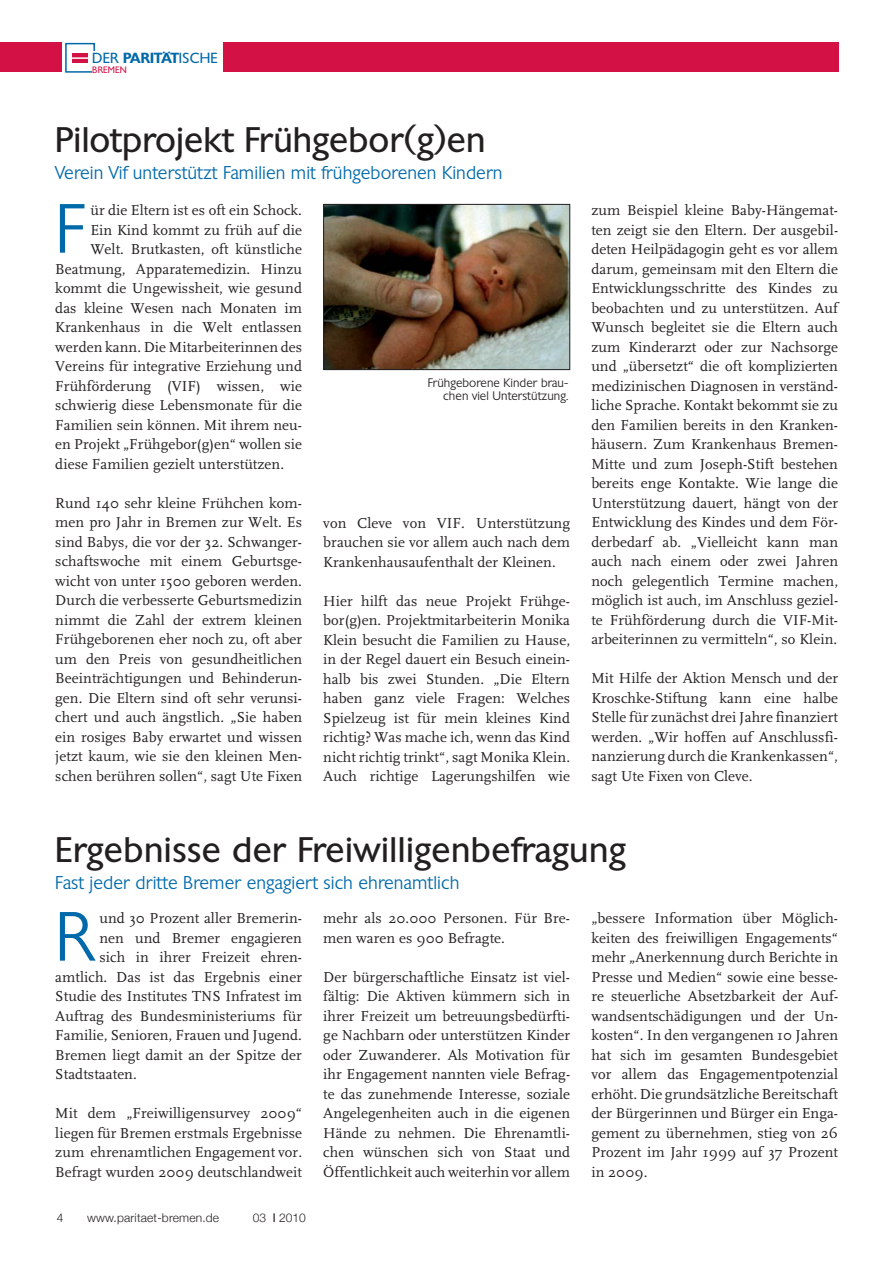
<style>
.page{position:relative;width:893px;height:1263px;background:#fff}
.page>*{position:absolute;margin:0;border:0;box-sizing:border-box;transform-origin:0 0}
.t1{font:300 67.5px "Chantilly";color:#0069aa}
.t2{font:34.5px "Chantilly";letter-spacing:.015em;color:#231f20}
.t3{font:300 18px "Chantilly";letter-spacing:.005em;color:#0069aa}
.t4{font:15px/19.5px "FF Scala";letter-spacing:.005em;color:#231f20;text-align:justify}
.t5{font:14.25px "Chantilly";letter-spacing:.02em;color:#0069aa}
.t6{font:300 12px/13.2px "Chantilly";letter-spacing:.005em;color:#231f20;text-align:right}
.t7{font:300 12px "Helvetica Neue";letter-spacing:.015em;color:#231f20}
.t8{font:9px "Chantilly";letter-spacing:.015em;color:#d31145}
.s1{font-weight:600}
.s2{font-family:"Chantilly";font-weight:400}
</style>
<div class="page">
<div style="left:0;top:43px;width:838px;height:29px;background:#d31145"></div>
<div style="left:62px;top:41px;width:160px;height:36px;background:#fff"></div>
<div style="left:65px;top:43px;width:30px;height:30px;border:2px solid #0069aa"></div>
<div style="left:72px;top:53px;width:16px;height:10px;background:#d31145"></div>
<div style="left:92px;top:51px;width:128px;height:25px;background:#fff"></div>
<hr style="left:69px;top:57px;width:20px;height:2px;background:#fff">
<img style="left:325px;top:206px;width:243px;height:162px">
<div style="left:323px;top:204px;width:247px;height:166px;border:1px solid #231f20"></div>
<p class="t5" style="left:92px;top:53px;width:127px">DER <span class="s1">PARITÄT</span>ISCHE</p>
<p class="t8" style="left:92px;top:66px;width:36px">BREMEN</p>
<h2 class="t2" style="left:55px;top:128px;width:431px">Pilotprojekt Frühgebor(g)en</h2>
<p class="t3" style="left:55px;top:166px;width:449px">Verein Vif unterstützt Familien mit frühgeborenen Kindern</p>
<h1 class="t1" style="left:55px;top:204px;width:31px">F</h1>
<p class="t4" style="left:90px;top:202px;width:213px">ür die Eltern ist es oft ein Schock.</p>
<p class="t4" style="left:90px;top:221px;width:213px">Ein Kind kommt zu früh auf die</p>
<p class="t4" style="left:90px;top:241px;width:213px">Welt. Brutkasten, oft künstliche</p>
<p class="t4" style="left:55px;top:260px;width:248px">Beatmung, Apparatemedizin. Hinzu</p>
<p class="t4" style="left:55px;top:280px;width:248px">kommt die Ungewissheit, wie gesund</p>
<p class="t4" style="left:55px;top:299px;width:248px">das kleine Wesen nach Monaten im</p>
<p class="t4" style="left:55px;top:319px;width:248px">Krankenhaus in die Welt entlassen</p>
<p class="t4" style="left:55px;top:338px;width:248px">werden kann. Die Mitarbeiterinnen des</p>
<p class="t4" style="left:55px;top:358px;width:248px">Vereins für integrative Erziehung und</p>
<p class="t4" style="left:55px;top:377px;width:248px">Frühförderung (VIF) wissen, wie</p>
<p class="t4" style="left:55px;top:397px;width:248px">schwierig diese Lebensmonate für die</p>
<p class="t4" style="left:55px;top:416px;width:248px">Familien sein können. Mit ihrem neu-</p>
<p class="t4" style="left:55px;top:436px;width:248px">en Projekt „Frühgebor(g)en“ wollen sie</p>
<p class="t4" style="left:55px;top:455px;width:230px">diese Familien gezielt unterstützen.</p>
<p class="t4" style="left:55px;top:494px;width:248px">Rund 140 sehr kleine Frühchen kom&shy;men pro Jahr in Bremen zur Welt. Es sind Babys, die vor der 32. Schwanger&shy;schaftswoche mit einem Geburtsge&shy;wicht von unter 1500 geboren werden.<br>Durch die verbesserte Geburtsmedizin nimmt die Zahl der extrem kleinen Frühgeborenen eher noch zu, oft aber um den Preis von gesundheitlichen Beeinträchtigungen und Behinderun&shy;gen. Die Eltern sind oft sehr verunsi&shy;chert und auch ängstlich. „Sie haben ein rosiges Baby erwartet und wissen jetzt kaum, wie sie den kleinen Men&shy;schen berühren sollen“, sagt Ute Fixen</p>
<p class="t6" style="left:428px;top:377px;width:142px">Frühgeborene Kinder brau&shy;chen viel Unterstützung.</p>
<p class="t4" style="left:323px;top:514px;width:248px">von Cleve von VIF. Unterstützung brauchen sie vor allem auch nach dem Krankenhausaufenthalt der Kleinen.</p>
<p class="t4" style="left:323px;top:592px;width:248px">Hier hilft das neue Projekt Frühge&shy;bor(g)en. Projektmitarbeiterin Monika Klein besucht die Familien zu Hause, in der Regel dauert ein Besuch einein&shy;halb bis zwei Stunden. „Die Eltern haben ganz viele Fragen: Welches Spielzeug ist für mein kleines Kind richtig? Was mache ich, wenn das Kind nicht richtig trinkt“, sagt Monika Klein.<br>Auch richtige Lagerungshilfen wie</p>
<p class="t4" style="left:591px;top:202px;width:248px">zum Beispiel kleine Baby-Hängemat&shy;ten zeigt sie den Eltern. Der ausgebil&shy;deten Heilpädagogin geht es vor allem darum, gemeinsam mit den Eltern die Entwicklungsschritte des Kindes zu beobachten und zu unterstützen. Auf Wunsch begleitet sie die Eltern auch zum Kinderarzt oder zur Nachsorge und „übersetzt“ die oft komplizierten medizinischen Diagnosen in verständ&shy;liche Sprache. Kontakt bekommt sie zu den Familien bereits in den Kranken&shy;häusern. Zum Krankenhaus Bremen-Mitte und zum Joseph-Stift bestehen bereits enge Kontakte. Wie lange die Unterstützung dauert, hängt von der Entwicklung des Kindes und dem För&shy;derbedarf ab. „Vielleicht kann man auch nach einem oder zwei Jahren noch gelegentlich Termine machen, möglich ist auch, im Anschluss geziel&shy;te Frühförderung durch die VIF-Mit&shy;arbeiterinnen zu vermitteln“, so Klein.</p>
<p class="t4" style="left:591px;top:670px;width:248px">Mit Hilfe der Aktion Mensch und der Kroschke-Stiftung kann eine halbe Stelle für zunächst drei Jahre finanziert werden. „Wir hoffen auf Anschlussfi&shy;nanzierung durch die Krankenkassen“, sagt Ute Fixen von Cleve.</p>
<h2 class="t2" style="left:55px;top:838px;width:571px">Ergebnisse der Freiwilligenbefragung</h2>
<p class="t3" style="left:55px;top:877px;width:405px">Fast jeder dritte Bremer engagiert sich ehrenamtlich</p>
<p class="t4" style="left:99px;top:910px;width:204px">und 30 Prozent aller Bremerin-</p>
<p class="t4" style="left:99px;top:929px;width:204px">nen und Bremer engagieren</p>
<p class="t4" style="left:99px;top:949px;width:204px">sich in ihrer Freizeit ehren-</p>
<p class="t4" style="left:55px;top:968px;width:248px">amtlich. Das ist das Ergebnis einer</p>
<p class="t4" style="left:55px;top:988px;width:248px">Studie des Institutes TNS Infratest im</p>
<p class="t4" style="left:55px;top:1007px;width:248px">Auftrag des Bundesministeriums für</p>
<p class="t4" style="left:55px;top:1027px;width:248px">Familie, Senioren, Frauen und Jugend.</p>
<p class="t4" style="left:55px;top:1046px;width:248px">Bremen liegt damit an der Spitze der</p>
<p class="t4" style="left:55px;top:1066px;width:83px">Stadtstaaten.</p>
<p class="t4" style="left:55px;top:1105px;width:248px">Mit dem „Freiwilligensurvey 2009“ liegen für Bremen erstmals Ergebnisse zum ehrenamtlichen Engagement vor.<br>Befragt wurden 2009 deutschlandweit</p>
<h1 class="t1" style="left:55px;top:912px;width:40px">R</h1>
<p class="t4" style="left:591px;top:910px;width:248px">„bessere Information über Möglich&shy;keiten des freiwilligen Engagements“ mehr „Anerkennung durch Berichte in Presse und Medien“ sowie eine besse&shy;re steuerliche Absetzbarkeit der Auf&shy;wandsentschädigungen und der Un&shy;kosten“. In den vergangenen 10 Jahren hat sich im gesamten Bundesgebiet vor allem das Engagementpotenzial erhöht. Die grundsätzliche Bereitschaft der Bürgerinnen und Bürger ein Enga&shy;gement zu übernehmen, stieg von 26<br>Prozent im Jahr 1999 auf 37 Prozent in 2009.</p>
<p class="t4" style="left:323px;top:910px;width:248px">mehr als 20.000 Personen. Für Bre&shy;men waren es 900 Befragte.</p>
<p class="t4" style="left:323px;top:968px;width:248px">Der bürgerschaftliche Einsatz ist viel&shy;fältig: Die Aktiven kümmern sich in ihrer Freizeit um betreuungsbedürfti&shy;ge Nachbarn oder unterstützen Kinder oder Zuwanderer. Als Motivation für ihr Engagement nannten viele Befrag&shy;te das zunehmende Interesse, soziale Angelegenheiten auch in die eigenen Hände zu nehmen. Die Ehrenamtli&shy;chen wünschen sich von Staat und Öffentlichkeit auch weiterhin vor allem</p>
<p class="t7" style="left:57px;top:1210px;width:8px">4</p>
<p class="t7" style="left:87px;top:1210px;width:134px">www.paritaet-bremen.de</p>
<p class="t7" style="left:253px;top:1210px;width:54px">03 <span class="s2">fl</span> 2010</p>
</div>
